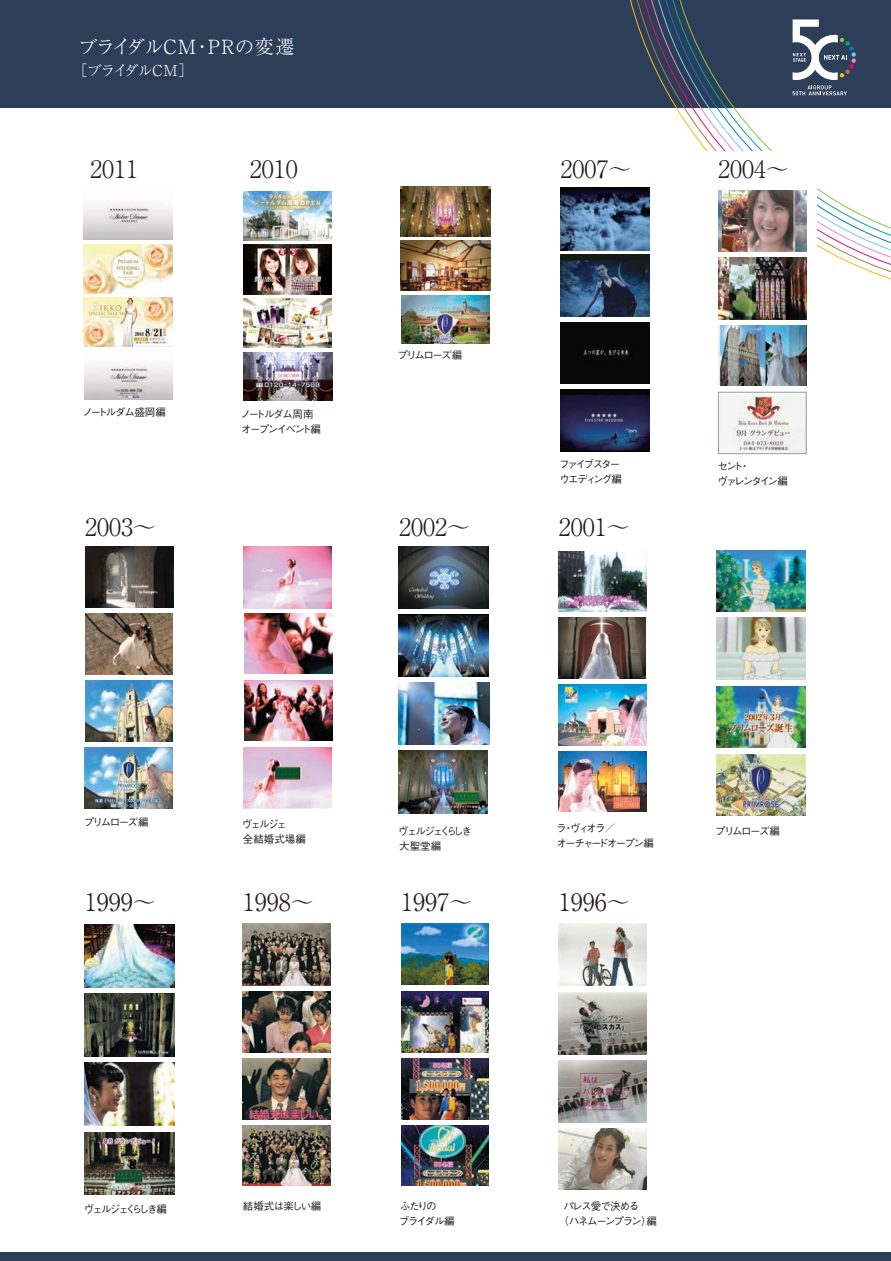
<style>
.page{position:relative;width:891px;height:1261px;background:#fff}
.page>*{position:absolute;margin:0;border:0;box-sizing:border-box;transform-origin:0 0}
.t1{font:300 24px "Ryumin Pro";color:#231f20}
.t2{font:300 19.5px "Ryumin Pro";color:#fff}
.t3{font:300 15px "Ryumin Pro";letter-spacing:-.08em;color:#fff}
.t4{font:500 10.5px/15px "Gothic BBB Pro";letter-spacing:-.16em;color:#231f20}
.t5{font:500 10.5px/15px "Gothic BBB Pro";letter-spacing:-.19em;color:#231f20}
.t6{font:500 10.5px/15px "Gothic BBB Pro";letter-spacing:-.135em;color:#231f20}
.t7{font:500 10.5px/15px "Gothic BBB Pro";letter-spacing:-.18em;color:#231f20}
.t8{font:500 10.5px/15px "Gothic BBB Pro";letter-spacing:-.185em;color:#231f20}
.t9{font:500 10.5px/15px "Gothic BBB Pro";color:#231f20}
.t10{font:500 10.5px "Gothic BBB Pro";letter-spacing:-.115em;color:#231f20}
.t11{font:500 10.5px "Gothic BBB Pro";letter-spacing:-.065em;color:#231f20}
</style>
<div class="page">
<div style="left:0;top:0;width:891px;height:108px;background:#2d3e58"></div>
<svg style="left:657px;top:0;width:234px;height:259px"></svg>
<svg style="left:664px;top:0;width:227px;height:253px"></svg>
<div style="left:625px;top:151px;width:191px;height:134px;background:#fff"></div>
<svg style="left:792px;top:19px;width:64px;height:76px"></svg>
<img style="left:402px;top:924px;width:86px;height:61px">
<img style="left:402px;top:991px;width:86px;height:61px">
<img style="left:402px;top:1058px;width:86px;height:61px">
<img style="left:402px;top:1125px;width:86px;height:61px">
<img style="left:716px;top:550px;width:89px;height:62px">
<img style="left:716px;top:618px;width:89px;height:62px">
<img style="left:716px;top:686px;width:89px;height:62px">
<img style="left:716px;top:754px;width:89px;height:62px">
<img style="left:558px;top:551px;width:88px;height:61px">
<img style="left:558px;top:618px;width:88px;height:60px">
<img style="left:559px;top:684px;width:87px;height:61px">
<img style="left:559px;top:751px;width:88px;height:61px">
<img style="left:242px;top:924px;width:88px;height:61px">
<img style="left:242px;top:991px;width:88px;height:61px">
<img style="left:242px;top:1058px;width:88px;height:61px">
<img style="left:242px;top:1125px;width:88px;height:61px">
<img style="left:84px;top:924px;width:90px;height:63px">
<img style="left:84px;top:994px;width:90px;height:62px">
<img style="left:84px;top:1063px;width:90px;height:63px">
<img style="left:84px;top:1132px;width:90px;height:62px">
<img style="left:398px;top:546px;width:90px;height:63px">
<img style="left:398px;top:615px;width:90px;height:62px">
<img style="left:399px;top:683px;width:90px;height:62px">
<img style="left:399px;top:750px;width:89px;height:63px">
<img style="left:718px;top:190px;width:88px;height:62px">
<img style="left:718px;top:258px;width:88px;height:61px">
<img style="left:718px;top:325px;width:88px;height:61px">
<img style="left:720px;top:394px;width:84px;height:58px">
<div style="left:718px;top:392px;width:88px;height:62px;border:1px solid #989b9e"></div>
<img style="left:401px;top:241px;width:89px;height:49px">
<img style="left:401px;top:187px;width:89px;height:49px">
<img style="left:401px;top:295px;width:89px;height:49px">
<img style="left:84px;top:204px;width:88px;height:35px">
<img style="left:84px;top:244px;width:88px;height:49px">
<img style="left:84px;top:298px;width:88px;height:48px">
<img style="left:84px;top:365px;width:88px;height:34px">
<img style="left:243px;top:191px;width:89px;height:49px">
<img style="left:243px;top:245px;width:89px;height:49px">
<img style="left:243px;top:299px;width:89px;height:48px">
<img style="left:244px;top:352px;width:88px;height:49px">
<img style="left:561px;top:188px;width:89px;height:62px">
<img style="left:561px;top:255px;width:89px;height:61px">
<div style="left:561px;top:322px;width:88px;height:62px;background:#090908"></div>
<img style="left:561px;top:390px;width:89px;height:61px">
<img style="left:244px;top:546px;width:88px;height:62px">
<img style="left:244px;top:613px;width:88px;height:60px">
<img style="left:244px;top:680px;width:88px;height:61px">
<img style="left:243px;top:747px;width:89px;height:61px">
<img style="left:85px;top:546px;width:88px;height:62px">
<img style="left:85px;top:613px;width:88px;height:61px">
<img style="left:85px;top:680px;width:88px;height:61px">
<img style="left:85px;top:747px;width:88px;height:61px">
<img style="left:558px;top:924px;width:89px;height:61px">
<img style="left:558px;top:992px;width:89px;height:62px">
<img style="left:558px;top:1060px;width:89px;height:62px">
<img style="left:558px;top:1128px;width:89px;height:61px">
<div style="left:0;top:1252px;width:891px;height:9px;background:#2d3e58"></div>
<h2 class="t2" style="left:78px;top:31px;width:218px">ブライダルCM・PRの変遷</h2>
<h3 class="t3" style="left:72px;top:59px;width:123px">［ブライダルCM］</h3>
<h1 class="t1" style="left:90px;top:150px;width:50px">2011</h1>
<h1 class="t1" style="left:250px;top:150px;width:49px">2010</h1>
<h1 class="t1" style="left:560px;top:150px;width:73px">2007～</h1>
<h1 class="t1" style="left:718px;top:150px;width:73px">2004～</h1>
<p class="t10" style="left:82px;top:404px;width:85px">ノートルダム盛岡編</p>
<p class="t4" style="left:241px;top:405px;width:82px">ノートルダム周南オープンイベント編</p>
<p class="t4" style="left:397px;top:347px;width:66px">プリムローズ編</p>
<p class="t7" style="left:559px;top:455px;width:64px">ファイブスターウエディング編</p>
<p class="t5" style="left:717px;top:457px;width:72px">セント・<br>ヴァレンタイン編</p>
<h1 class="t1" style="left:85px;top:508px;width:73px">2003～</h1>
<h1 class="t1" style="left:399px;top:508px;width:73px">2002～</h1>
<h1 class="t1" style="left:559px;top:508px;width:73px">2001～</h1>
<p class="t4" style="left:84px;top:814px;width:66px">プリムローズ編</p>
<p class="t9" style="left:242px;top:815px;width:65px">ヴェルジェ<br>全結婚式場編</p>
<p class="t8" style="left:398px;top:822px;width:75px">ヴェルジェくらしき大聖堂編</p>
<p class="t4" style="left:556px;top:819px;width:99px">ラ・ヴィオラ／<br>オーチャードオープン編</p>
<p class="t4" style="left:715px;top:822px;width:66px">プリムローズ編</p>
<h1 class="t1" style="left:85px;top:883px;width:73px">1999～</h1>
<h1 class="t1" style="left:243px;top:883px;width:73px">1998～</h1>
<h1 class="t1" style="left:401px;top:883px;width:73px">1997～</h1>
<h1 class="t1" style="left:559px;top:883px;width:73px">1996～</h1>
<p class="t11" style="left:243px;top:1197px;width:80px">結婚式は楽しい編</p>
<p class="t5" style="left:84px;top:1200px;width:85px">ヴェルジェくらしき編</p>
<p class="t4" style="left:399px;top:1197px;width:57px">ふたりの<br>ブライダル編</p>
<p class="t6" style="left:558px;top:1197px;width:100px;text-indent:5px">パレス愛で決める<br>（ハネムーンプラン）編</p>
</div>
